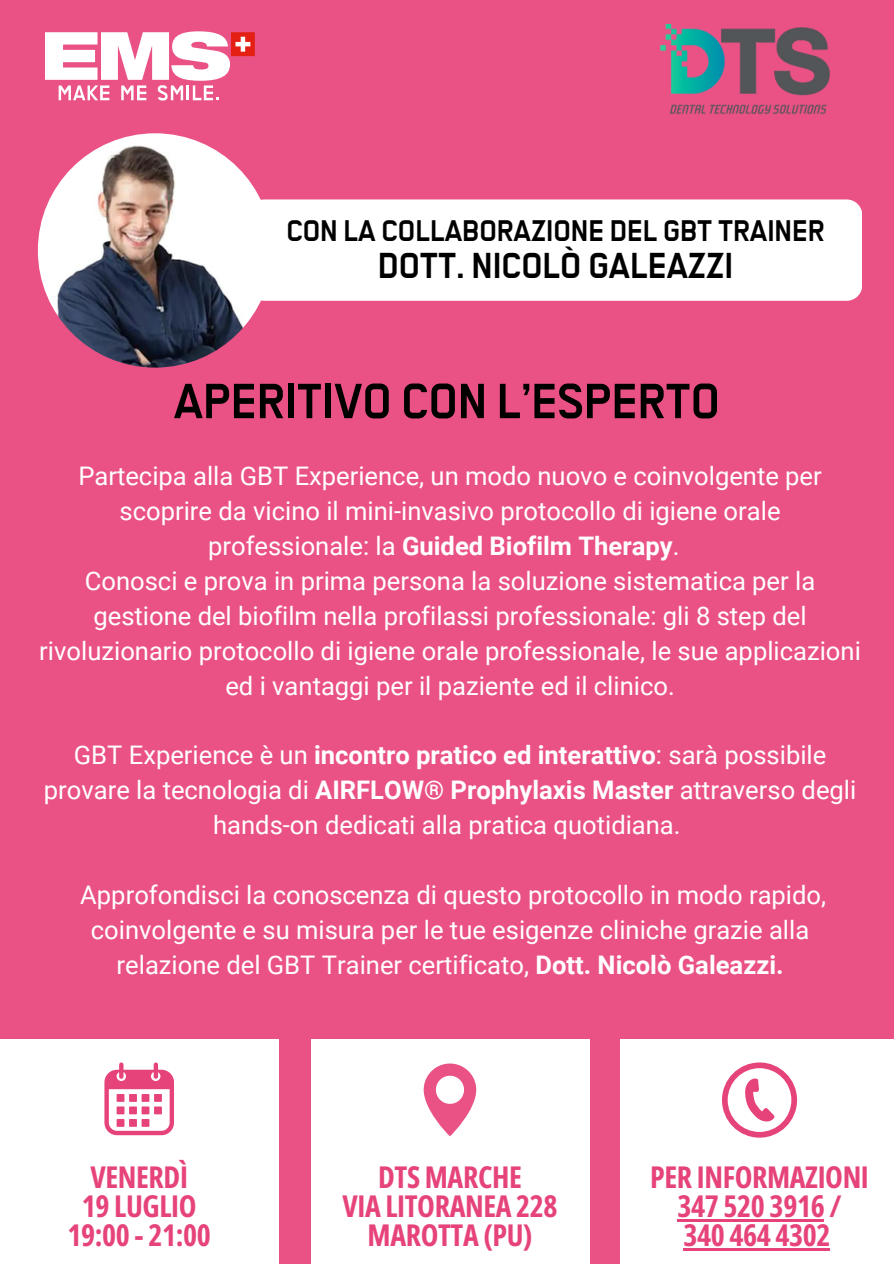
<style>
.page{position:relative;width:894px;height:1264px;background:#fff}
.page>*{position:absolute;margin:0;border:0;box-sizing:border-box;transform-origin:0 0}
.t1{font:700 55.5px "Transbold Neue Euro";color:#000}
.t2{font:700 40.2px "Transbold Neue Euro";color:#000}
.t3{font:700 33.3px "Transbold Neue Euro";color:#000}
.t4{font:700 30px/29.2px "Open Sans Condensed";letter-spacing:-.015em;color:#e6437b;text-align:center}
.t5{font:25.5px/34.8px "Roboto";color:#fff;text-align:center}
.s1{font-weight:700}
</style>
<div class="page">
<div style="left:0;top:0;width:893px;height:1263px;background:#ea5286"></div>
<svg style="left:45px;top:31px;width:210px;height:69px"></svg>
<img style="left:38px;top:133px;width:234px;height:234px;border-radius:50%">
<div style="left:248px;top:199px;width:613px;height:102px;background:#fff;border-radius:16px"></div>
<img style="left:660px;top:24px;width:170px;height:90px">
<div style="left:311px;top:1039px;width:278px;height:224px;background:#fff"></div>
<svg style="left:423px;top:1063px;width:53px;height:73px"></svg>
<div style="left:0;top:1039px;width:278px;height:224px;background:#fff"></div>
<svg style="left:104px;top:1062px;width:70px;height:73px"></svg>
<div style="left:117px;top:1093px;width:7px;height:8px;background:#e6437b"></div>
<div style="left:117px;top:1106px;width:7px;height:8px;background:#e6437b"></div>
<div style="left:117px;top:1118px;width:7px;height:8px;background:#e6437b"></div>
<div style="left:129px;top:1093px;width:8px;height:8px;background:#e6437b"></div>
<div style="left:129px;top:1106px;width:8px;height:8px;background:#e6437b"></div>
<div style="left:129px;top:1118px;width:8px;height:8px;background:#e6437b"></div>
<div style="left:141px;top:1093px;width:8px;height:8px;background:#e6437b"></div>
<div style="left:141px;top:1106px;width:8px;height:8px;background:#e6437b"></div>
<div style="left:141px;top:1118px;width:8px;height:8px;background:#e6437b"></div>
<div style="left:154px;top:1093px;width:8px;height:8px;background:#e6437b"></div>
<div style="left:154px;top:1106px;width:8px;height:8px;background:#e6437b"></div>
<div style="left:620px;top:1039px;width:273px;height:224px;background:#fff"></div>
<svg style="left:722px;top:1062px;width:74px;height:75px"></svg>
<hr style="left:677px;top:1219px;width:147px;height:2px;background:#e6437b">
<hr style="left:683px;top:1248px;width:147px;height:2px;background:#e6437b">
<p class="t3" style="left:286px;top:213px;width:539px">CON LA COLLABORAZIONE DEL GBT TRAINER</p>
<p class="t2" style="left:377px;top:245px;width:357px">DOTT. NICOLÒ GALEAZZI</p>
<h2 class="t1" style="left:174px;top:372px;width:547px">APERITIVO CON L’ESPERTO</h2>
<h2 class="t5" style="left:78px;top:459px;width:744px">Partecipa alla GBT Experience, un modo nuovo e coinvolgente per scoprire da vicino il mini-invasivo protocollo di igiene orale professionale: la <span class="s1">Guided Biofilm Therapy</span>.</h2>
<h1 class="t5" style="left:39px;top:563px;width:822px">Conosci e prova in prima persona la soluzione sistematica per la gestione del biofilm nella profilassi professionale: gli 8 step del rivoluzionario protocollo di igiene orale professionale, le sue applicazioni ed i vantaggi per il paziente ed il clinico.</h1>
<p class="t5" style="left:44px;top:738px;width:813px">GBT Experience è un <span class="s1">incontro pratico ed interattivo</span>: sarà possibile provare la tecnologia di <span class="s1">AIRFLOW® Prophylaxis Master</span> attraverso degli hands-on dedicati alla pratica quotidiana.</p>
<p class="t5" style="left:80px;top:877px;width:747px">Approfondisci la conoscenza di questo protocollo in modo rapido, coinvolgente e su misura per le tue esigenze cliniche grazie alla relazione del GBT Trainer certificato, <span class="s1">Dott. Nicolò Galeazzi.</span></p>
<p class="t4" style="left:67px;top:1161px;width:145px">VENERDÌ<br>19 LUGLIO<br>19:00 - 21:00</p>
<p class="t4" style="left:342px;top:1161px;width:216px">DTS MARCHE<br>VIA LITORANEA 228<br>MAROTTA (PU)</p>
<p class="t4" style="left:650px;top:1161px;width:220px">PER INFORMAZIONI<br>347 520 3916 /<br>340 464 4302</p>
</div>
